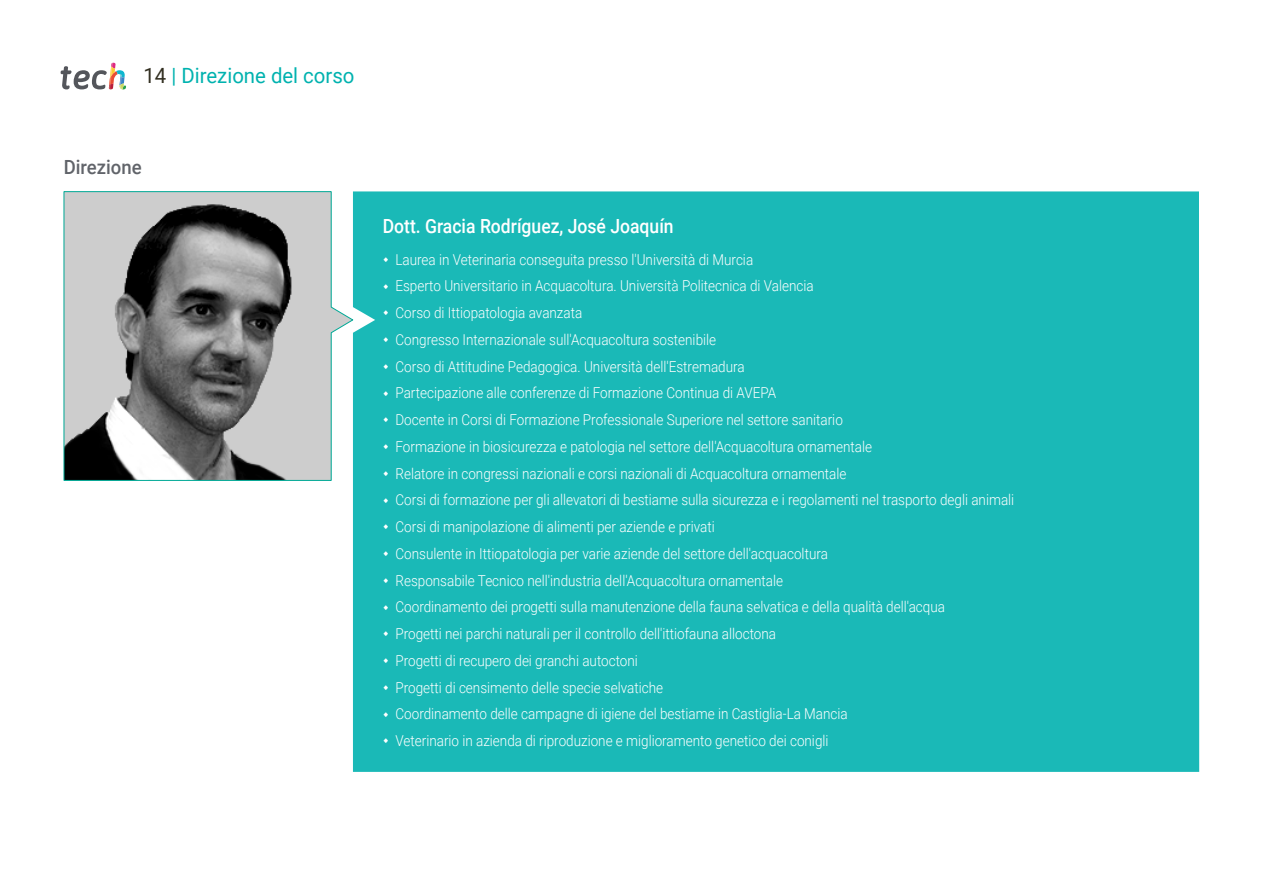
<style>
.page{position:relative;width:1263px;height:893px;background:#fff}
.page>*{position:absolute;margin:0;border:0;box-sizing:border-box;transform-origin:0 0}
.t1{font:21px "Roboto";color:#00b2af}
.t2{font:500 19.5px "Roboto";color:#fff;scale:.9 1}
.t3{font:500 19.5px "Roboto";color:#61646a;scale:.95 1}
.t4{font:300 15px/26.7px "Roboto";color:#fff;scale:.9 1}
.s1{color:#312e20}
</style>
<div class="page">
<svg style="left:61px;top:63px;width:65px;height:27px"></svg>
<div style="left:353px;top:191px;width:846px;height:581px;background:#1ab9b7"></div>
<svg style="left:64px;top:191px;width:289px;height:290px;background:#9b9d9c"></svg>
<svg style="left:384px;top:257px;width:4px;height:5px"></svg>
<svg style="left:384px;top:284px;width:4px;height:5px"></svg>
<svg style="left:384px;top:310px;width:4px;height:5px"></svg>
<svg style="left:384px;top:337px;width:4px;height:5px"></svg>
<svg style="left:384px;top:364px;width:4px;height:5px"></svg>
<svg style="left:384px;top:391px;width:4px;height:5px"></svg>
<svg style="left:384px;top:417px;width:4px;height:5px"></svg>
<svg style="left:384px;top:444px;width:4px;height:5px"></svg>
<svg style="left:384px;top:471px;width:4px;height:5px"></svg>
<svg style="left:384px;top:498px;width:4px;height:5px"></svg>
<svg style="left:384px;top:524px;width:4px;height:5px"></svg>
<svg style="left:384px;top:551px;width:4px;height:5px"></svg>
<svg style="left:384px;top:578px;width:4px;height:5px"></svg>
<svg style="left:384px;top:605px;width:4px;height:5px"></svg>
<svg style="left:384px;top:631px;width:4px;height:5px"></svg>
<svg style="left:384px;top:658px;width:4px;height:5px"></svg>
<svg style="left:384px;top:685px;width:4px;height:5px"></svg>
<svg style="left:384px;top:712px;width:4px;height:5px"></svg>
<svg style="left:384px;top:738px;width:4px;height:5px"></svg>
<h1 class="t1" style="left:144px;top:61px;width:213px"><span class="s1">14</span> | Direzione del corso</h1>
<h2 class="t3" style="left:64px;top:154px;width:84px">Direzione</h2>
<h2 class="t2" style="left:383px;top:212px;width:325px">Dott. Gracia Rodríguez, José Joaquín</h2>
<p class="t4" style="left:395px;top:245px;width:689px">Laurea in Veterinaria conseguita presso l'Università di Murcia<br>Esperto Universitario in Acquacoltura. Università Politecnica di Valencia<br>Corso di Ittiopatologia avanzata<br>Congresso Internazionale sull'Acquacoltura sostenibile<br>Corso di Attitudine Pedagogica. Università dell'Estremadura<br>Partecipazione alle conferenze di Formazione Continua di AVEPA<br>Docente in Corsi di Formazione Professionale Superiore nel settore sanitario<br>Formazione in biosicurezza e patologia nel settore dell'Acquacoltura ornamentale<br>Relatore in congressi nazionali e corsi nazionali di Acquacoltura ornamentale<br>Corsi di formazione per gli allevatori di bestiame sulla sicurezza e i regolamenti nel trasporto degli animali Corsi di manipolazione di alimenti per aziende e privati<br>Consulente in Ittiopatologia per varie aziende del settore dell'acquacoltura<br>Responsabile Tecnico nell'industria dell'Acquacoltura ornamentale<br>Coordinamento dei progetti sulla manutenzione della fauna selvatica e della qualità dell'acqua<br>Progetti nei parchi naturali per il controllo dell'ittiofauna alloctona<br>Progetti di recupero dei granchi autoctoni<br>Progetti di censimento delle specie selvatiche<br>Coordinamento delle campagne di igiene del bestiame in Castiglia-La Mancia<br>Veterinario in azienda di riproduzione e miglioramento genetico dei conigli</p>
</div>
